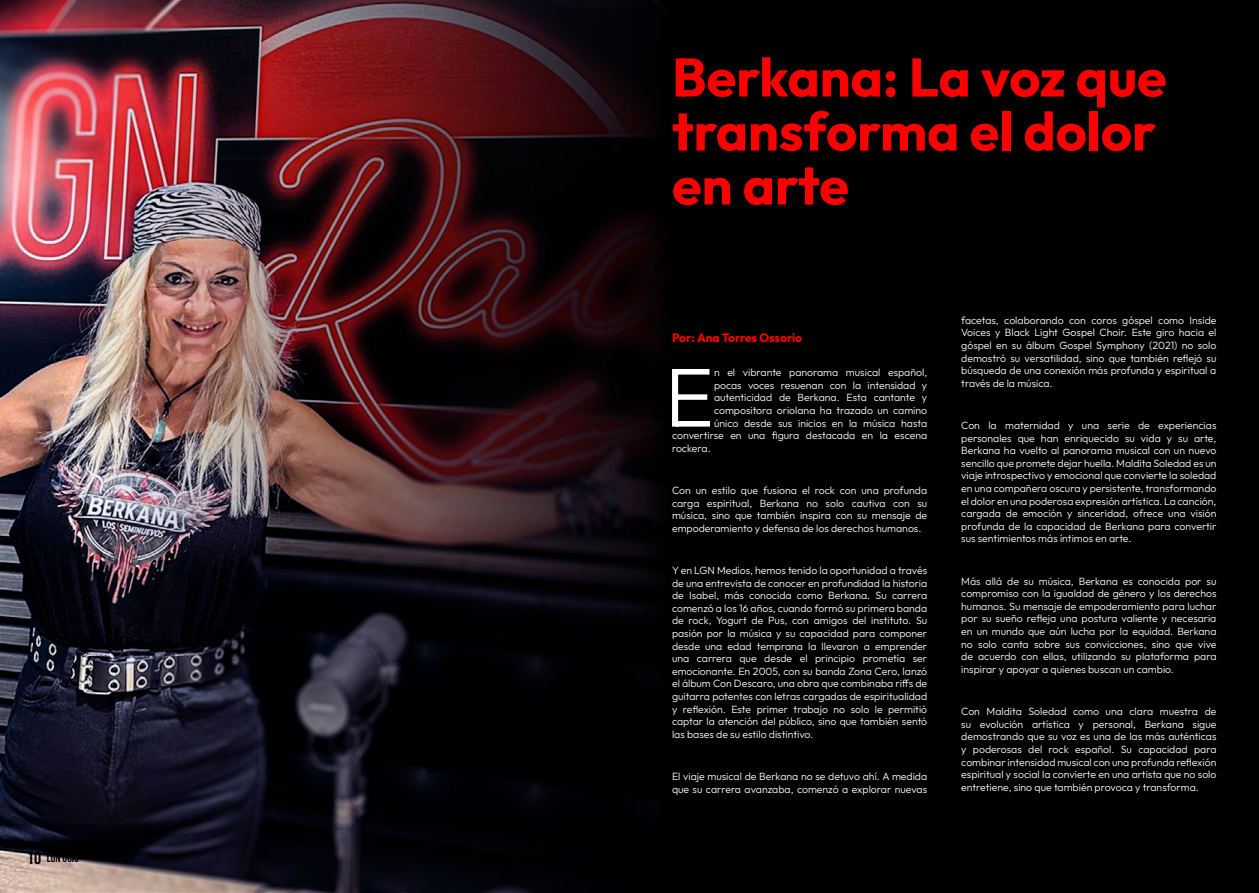
<style>
.page{position:relative;width:1259px;height:893px;background:#fff}
.page>*{position:absolute;margin:0;border:0;box-sizing:border-box;transform-origin:0 0}
.t1{font:300 83.7px "Outfit";color:#fff}
.t2{font:700 54px/54px "Outfit";color:#f00}
.t3{font:700 12px "Outfit";color:#f00}
.t4{font:700 12px "Bebas Neue";color:#000}
.t5{font:300 10.5px/12.6px "Outfit";color:#fff;text-align:justify}
.s1{font-size:18px}
</style>
<div class="page">
<img style="left:0;top:0;width:629px;height:893px">
<div style="left:629px;top:0;width:630px;height:893px;background:#000"></div>
<p class="t4" style="left:27px;top:851px;width:54px"><span class="s1">10</span> LGN OCIO</p>
<h2 class="t2" style="left:672px;top:53px;width:496px">Berkana: La voz que transforma el dolor en arte</h2>
<p class="t3" style="left:672px;top:330px;width:132px">Por: Ana Torres Ossorio</p>
<h1 class="t1" style="left:664px;top:345px;width:51px">E</h1>
<p class="t5" style="left:714px;top:366px;width:215px">n el vibrante panorama musical español,</p>
<p class="t5" style="left:714px;top:379px;width:215px">pocas voces resuenan con la intensidad y</p>
<p class="t5" style="left:714px;top:392px;width:215px">autenticidad de Berkana. Esta cantante y</p>
<p class="t5" style="left:714px;top:404px;width:215px">compositora oriolana ha trazado un camino</p>
<p class="t5" style="left:714px;top:417px;width:215px">único desde sus inicios en la música hasta</p>
<p class="t5" style="left:672px;top:429px;width:257px">convertirse en una figura destacada en la escena</p>
<p class="t5" style="left:672px;top:442px;width:40px">rockera.</p>
<p class="t5" style="left:672px;top:484px;width:257px">Con un estilo que fusiona el rock con una profunda carga espiritual, Berkana no solo cautiva con su música, sino que también inspira con su mensaje de empoderamiento y defensa de los derechos humanos.</p>
<p class="t5" style="left:672px;top:564px;width:257px">Y en LGN Medios, hemos tenido la oportunidad a través de una entrevista de conocer en profundidad la historia de Isabel, más conocida como Berkana. Su carrera comenzó a los 16 años, cuando formó su primera banda de rock, Yogurt de Pus, con amigos del instituto. Su pasión por la música y su capacidad para componer desde una edad temprana la llevaron a emprender una carrera que desde el principio prometía ser emocionante. En 2005, con su banda Zona Cero, lanzó el álbum Con Descaro, una obra que combinaba riffs de guitarra potentes con letras cargadas de espiritualidad y reflexión. Este primer trabajo no solo le permitió captar la atención del público, sino que también sentó las bases de su estilo distintivo.</p>
<p class="t5" style="left:672px;top:770px;width:257px">El viaje musical de Berkana no se detuvo ahí. A medida que su carrera avanzaba, comenzó a explorar nuevas</p>
<p class="t5" style="left:961px;top:314px;width:257px">facetas, colaborando con coros góspel como Inside Voices y Black Light Gospel Choir. Este giro hacia el góspel en su álbum Gospel Symphony (2021) no solo demostró su versatilidad, sino que también reflejó su búsqueda de una conexión más profunda y espiritual a través de la música.</p>
<p class="t5" style="left:961px;top:419px;width:257px">Con la maternidad y una serie de experiencias personales que han enriquecido su vida y su arte, Berkana ha vuelto al panorama musical con un nuevo sencillo que promete dejar huella. Maldita Soledad es un viaje introspectivo y emocional que convierte la soledad en una compañera oscura y persistente, transformando el dolor en una poderosa expresión artística. La canción, cargada de emoción y sinceridad, ofrece una visión profunda de la capacidad de Berkana para convertir sus sentimientos más íntimos en arte.</p>
<p class="t5" style="left:961px;top:575px;width:257px">Más allá de su música, Berkana es conocida por su compromiso con la igualdad de género y los derechos humanos. Su mensaje de empoderamiento para luchar por su sueño refleja una postura valiente y necesaria en un mundo que aún lucha por la equidad. Berkana no solo canta sobre sus convicciones, sino que vive de acuerdo con ellas, utilizando su plataforma para inspirar y apoyar a quienes buscan un cambio.</p>
<p class="t5" style="left:961px;top:705px;width:257px">Con Maldita Soledad como una clara muestra de su evolución artística y personal, Berkana sigue demostrando que su voz es una de las más auténticas y poderosas del rock español. Su capacidad para combinar intensidad musical con una profunda reflexión espiritual y social la convierte en una artista que no solo entretiene, sino que también provoca y transforma.</p>
</div>
